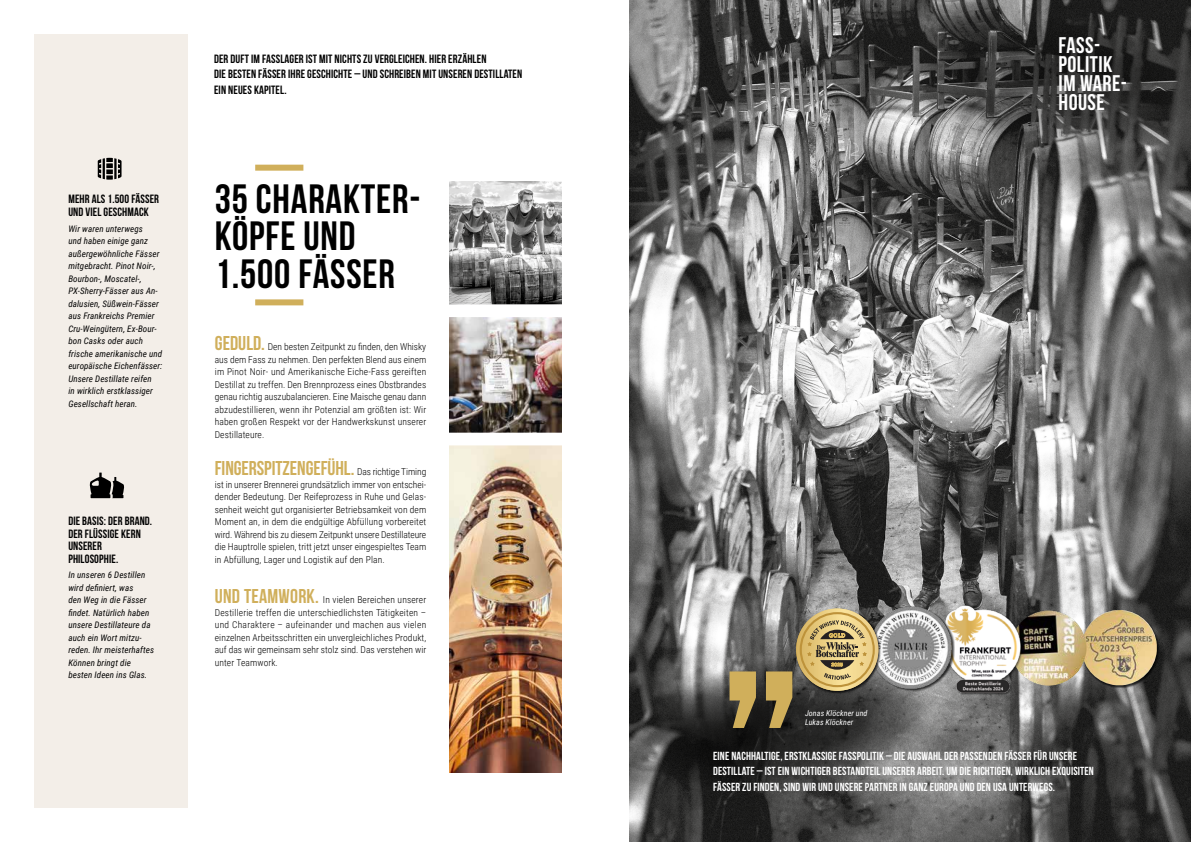
<style>
.page{position:relative;width:1191px;height:842px;background:#fff}
.page>*{position:absolute;margin:0;border:0;box-sizing:border-box;transform-origin:0 0}
.t1{font:274.2px "Bebas Neue";color:#d0af5b;scale:.91 1}
.t2{font:40.9px/37.5px "Bebas Neue";letter-spacing:.02em;color:#000}
.t3{font:22.6px/18.7px "Bebas Neue";letter-spacing:.02em;color:#fff}
.t4{font:20px "Bebas Neue";letter-spacing:-.005em;color:#d0af5b}
.t5{font:12px/12.5px "Bebas Neue";letter-spacing:.01em;color:#000}
.t6{font:11.7px/15.6px "Bebas Neue";letter-spacing:.01em;color:#fff}
.t7{font:300 9.5px/12.5px "Roboto Condensed";letter-spacing:.01em;color:#000;text-align:justify}
.t8{font:italic 9px/12.5px "Roboto Condensed";letter-spacing:.01em;color:#000}
.t9{font:italic 8px/9.4px "Roboto Condensed";letter-spacing:.01em;color:#fff}
.s1{font-family:"Bebas Neue";font-weight:400;font-size:20px;color:#d0af5b}
.s2{font-family:"Roboto Condensed";font-weight:300;font-size:9.5px;color:#000}
</style>
<div class="page">
<div style="left:34px;top:34px;width:154px;height:774px;background:#f3eee8"></div>
<img style="left:629px;top:0;width:562px;height:842px">
<svg style="left:908px;top:18px;width:283px;height:141px;background:#464646"></svg>
<svg style="left:638px;top:648px;width:298px;height:152px;background:#454544"></svg>
<img style="left:449px;top:181px;width:112px;height:123px">
<img style="left:449px;top:317px;width:112px;height:116px">
<img style="left:449px;top:445px;width:112px;height:327px">
<svg style="left:98px;top:158px;width:24px;height:22px"></svg>
<div style="left:255px;top:299px;width:48px;height:6px;background:#d0af5b"></div>
<div style="left:255px;top:165px;width:48px;height:6px;background:#d0af5b"></div>
<svg style="left:89px;top:473px;width:36px;height:25px"></svg>
<div style="left:1081px;top:610px;width:78px;height:78px;background:#000;opacity:.75"></div>
<img style="left:1081px;top:610px;width:75px;height:75px">
<img style="left:1010px;top:610px;width:76px;height:76px;border-radius:38px">
<img style="left:936px;top:602px;width:88px;height:95px">
<div style="left:869px;top:606px;width:86px;height:85px;background:#000;opacity:.75"></div>
<img style="left:868px;top:602px;width:90px;height:90px;border-radius:45px">
<div style="left:795px;top:608px;width:87px;height:86px;background:#000;opacity:.75"></div>
<svg style="left:796px;top:608px;width:82px;height:83px"></svg>
<svg style="left:798px;top:611px;width:78px;height:77px;background:#b6a069"></svg>
<p class="t5" style="left:68px;top:193px;width:92px">MEHR ALS 1.500 FÄSSER<br>UND VIEL GESCHMACK</p>
<p class="t8" style="left:68px;top:222px;width:95px">Wir waren unterwegs<br>und haben einige ganz außergewöhnliche Fässer mitgebracht. Pinot Noir-,<br>Bourbon-, Moscatel-,<br>PX-Sherry-Fässer aus An&shy;dalusien, Süßwein-Fässer aus Frankreichs Premier<br>Cru-Weingütern, Ex-Bour&shy;bon Casks oder auch frische amerikanische und europäische Eichenfässer:<br>Unsere Destillate reifen<br>in wirklich erstklassiger<br>Gesellschaft heran.</p>
<p class="t5" style="left:68px;top:515px;width:85px">DIE BASIS: DER BRAND.<br>DER FLÜSSIGE KERN<br>UNSERER<br>PHILOSOPHIE.</p>
<p class="t8" style="left:68px;top:569px;width:87px">In unseren 6 Destillen wird definiert, was<br>den Weg in die Fässer findet. Natürlich haben unsere Destillateure da auch ein Wort mitzu&shy;reden. Ihr meisterhaftes<br>Können bringt die besten Ideen ins Glas.</p>
<p class="t5" style="left:214px;top:51px;width:310px;line-height:15.6px">DER DUFT IM FASSLAGER IST MIT NICHTS ZU VERGLEICHEN. HIER ERZÄHLEN<br>DIE BESTEN FÄSSER IHRE GESCHICHTE – UND SCHREIBEN MIT UNSEREN DESTILLATEN<br>EIN NEUES KAPITEL.</p>
<h2 class="t2" style="left:215px;top:179px;width:207px">35 CHARAKTER-<br>KÖPFE UND<br>1.500 FÄSSER</h2>
<p class="t7" style="left:215px;top:340px;width:213px"><span class="s1">GEDULD.</span> Den besten Zeitpunkt zu finden, den Whisky aus dem Fass zu nehmen. Den perfekten Blend aus einem im Pinot Noir- und Amerikanische Eiche-Fass gereiften Destillat zu treffen. Den Brennprozess eines Obstbrandes genau richtig auszubalancieren. Eine Maische genau dann abzudestillieren, wenn ihr Potenzial am größten ist: Wir haben großen Respekt vor der Handwerkskunst unserer Destillateure.</p>
<h3 class="t4" style="left:215px;top:457px;width:213px">FINGERSPITZENGEFÜHL. <span class="s2">Das richtige Timing</span></h3>
<p class="t7" style="left:215px;top:478px;width:213px">ist in unserer Brennerei grundsätzlich immer von entschei&shy;dender Bedeutung. Der Reifeprozess in Ruhe und Gelas&shy;senheit weicht gut organisierter Betriebsamkeit von dem Moment an, in dem die endgültige Abfüllung vorbereitet wird. Während bis zu diesem Zeitpunkt unsere Destillateure die Hauptrolle spielen, tritt jetzt unser eingespieltes Team in Abfüllung, Lager und Logistik auf den Plan.</p>
<p class="t7" style="left:215px;top:593px;width:213px"><span class="s1">UND TEAMWORK.</span> In vielen Bereichen unserer Destillerie treffen die unterschiedlichsten Tätigkeiten – und Charaktere – aufeinander und machen aus vielen einzelnen Arbeitsschritten ein unvergleichliches Produkt, auf das wir gemeinsam sehr stolz sind. Das verstehen wir unter Teamwork.</p>
<h3 class="t3" style="left:1058px;top:36px;width:70px">FASS-<br>POLITIK<br>IM WARE-<br>HOUSE</h3>
<h1 class="t1" style="left:719px;top:455px;width:92px">„</h1>
<p class="t9" style="left:805px;top:708px;width:64px">Jonas Klöckner und<br>Lukas Klöckner</p>
<p class="t6" style="left:713px;top:748px;width:382px">EINE NACHHALTIGE, ERSTKLASSIGE FASSPOLITIK – DIE AUSWAHL DER PASSENDEN FÄSSER FÜR UNSERE<br>DESTILLATE – IST EIN WICHTIGER BESTANDTEIL UNSERER ARBEIT. UM DIE RICHTIGEN, WIRKLICH EXQUISITEN<br>FÄSSER ZU FINDEN, SIND WIR UND UNSERE PARTNER IN GANZ EUROPA UND DEN USA UNTERWEGS.</p>
</div>
